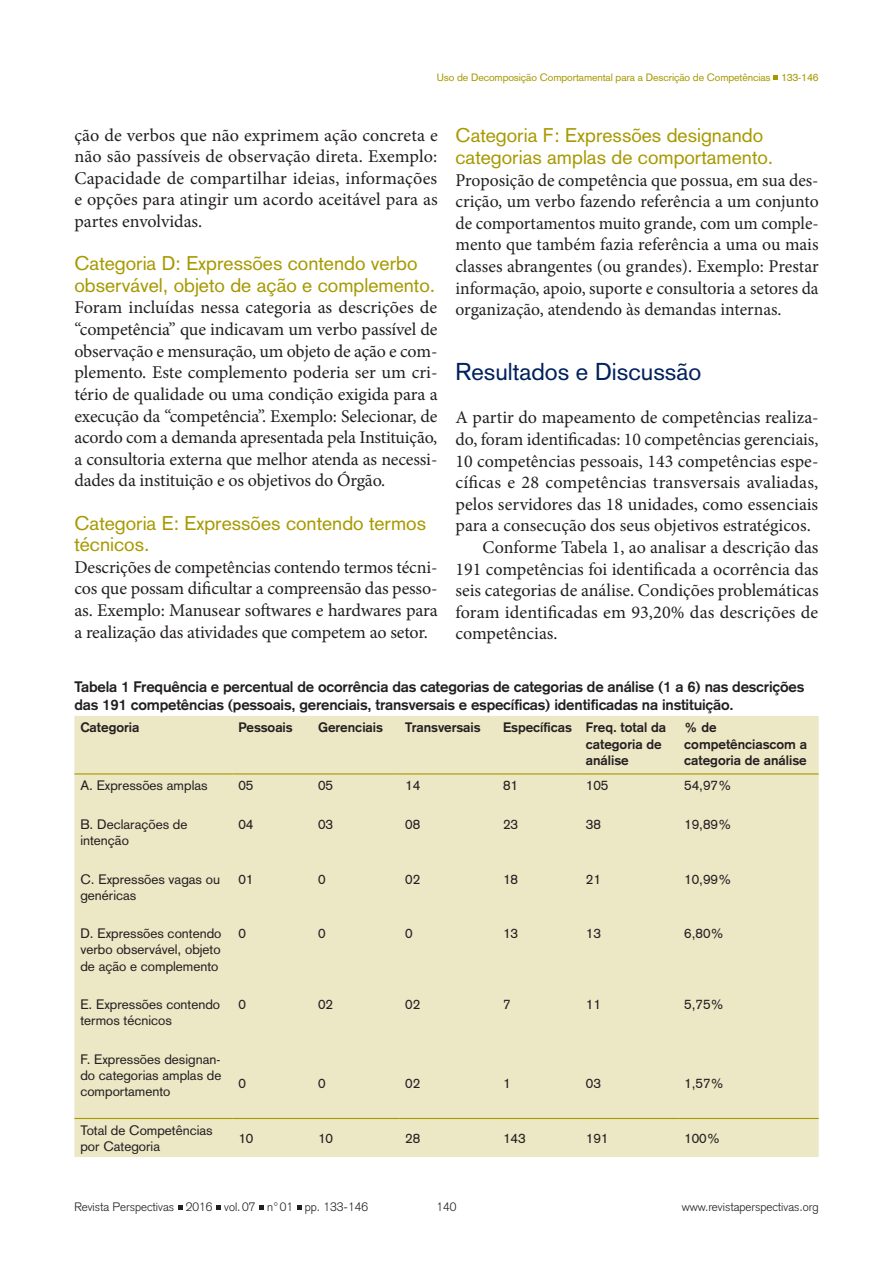
<style>
.page{position:relative;width:893px;height:1263px;background:#fff}
.page>*{position:absolute;margin:0;border:0;box-sizing:border-box;transform-origin:0 0}
.sub-titulo{font:24px "Akzidenz Grotesk";color:#00215d}
.tópico{font:19.5px/21.6px "Akzidenz Grotesk";color:#a79901}
.texto_zero{font:18px/21.6px "Minion Pro";letter-spacing:-.005em;color:#231f20;text-align:justify}
.texto{font:18px/21.6px "Minion Pro";letter-spacing:.005em;color:#231f20;text-align:justify}
.titulo_tabela{font:700 15px/18px "Akzidenz Grotesk";letter-spacing:-.01em;color:#231f20}
.texto_tabela{font:13.5px/16.2px "Akzidenz Grotesk";color:#231f20}
.texto_tabela-2{font:700 13.5px/16.2px "Akzidenz Grotesk";color:#231f20}
.t1{font:300 12px "Akzidenz Grotesk";color:#231f20}
.t2{font:10.5px "Akzidenz Grotesk";letter-spacing:-.01em;color:#a79901}
</style>
<div class="page">
<svg style="left:773px;top:75px;width:5px;height:5px"></svg>
<svg style="left:178px;top:1205px;width:4px;height:5px"></svg>
<svg style="left:216px;top:1205px;width:5px;height:5px"></svg>
<svg style="left:259px;top:1205px;width:5px;height:5px"></svg>
<svg style="left:297px;top:1205px;width:5px;height:5px"></svg>
<div style="left:74px;top:716px;width:745px;height:441px;background:#ece7c5"></div>
<hr style="left:74px;top:773px;width:158px;height:1px;background:#a79901">
<hr style="left:232px;top:773px;width:80px;height:1px;background:#a79901">
<hr style="left:312px;top:773px;width:87px;height:1px;background:#a79901">
<hr style="left:399px;top:773px;width:98px;height:1px;background:#a79901">
<hr style="left:497px;top:773px;width:83px;height:1px;background:#a79901">
<hr style="left:580px;top:773px;width:98px;height:1px;background:#a79901">
<hr style="left:678px;top:773px;width:141px;height:1px;background:#a79901">
<hr style="left:74px;top:1118px;width:158px;height:1px;background:#a79901">
<hr style="left:232px;top:1118px;width:80px;height:1px;background:#a79901">
<hr style="left:312px;top:1118px;width:87px;height:1px;background:#a79901">
<hr style="left:399px;top:1118px;width:98px;height:1px;background:#a79901">
<hr style="left:497px;top:1118px;width:83px;height:1px;background:#a79901">
<hr style="left:580px;top:1118px;width:98px;height:1px;background:#a79901">
<hr style="left:678px;top:1118px;width:141px;height:1px;background:#a79901">
<p class="t2" style="left:437px;top:71px;width:383px">Uso de Decomposição Comportamental para a Descrição de Competências 133-146</p>
<p class="texto_zero" style="left:74px;top:124px;width:365px">ção de verbos que não exprimem ação concreta e não são passíveis de observação direta. Exemplo:<br>Capacidade de compartilhar ideias, informações e opções para atingir um acordo aceitável para as partes envolvidas.</p>
<p class="tópico" style="left:74px;top:253px;width:362px">Categoria D: Expressões contendo verbo observável, objeto de ação e complemento.</p>
<p class="texto_zero" style="left:74px;top:297px;width:365px">Foram incluídas nessa categoria as descrições de “competência” que indicavam um verbo passível de observação e mensuração, um objeto de ação e com&shy;plemento. Este complemento poderia ser um cri&shy;tério de qualidade ou uma condição exigida para a execução da “competência”. Exemplo: Selecionar, de acordo com a demanda apresentada pela Instituição, a consultoria externa que melhor atenda as necessi&shy;dades da instituição e os objetivos do Órgão.</p>
<p class="tópico" style="left:74px;top:512px;width:353px">Categoria E: Expressões contendo termos técnicos.</p>
<p class="texto_zero" style="left:74px;top:556px;width:365px">Descrições de competências contendo termos técni&shy;cos que possam dificultar a compreensão das pesso&shy;as. Exemplo: Manusear softwares e hardwares para a realização das atividades que competem ao setor.</p>
<p class="tópico" style="left:455px;top:125px;width:319px">Categoria F: Expressões designando categorias amplas de comportamento.</p>
<p class="texto_zero" style="left:455px;top:169px;width:365px">Proposição de competência que possua, em sua des&shy;crição, um verbo fazendo referência a um conjunto de comportamentos muito grande, com um comple&shy;mento que também fazia referência a uma ou mais classes abrangentes (ou grandes). Exemplo: Prestar informação, apoio, suporte e consultoria a setores da organização, atendendo às demandas internas.</p>
<p class="sub-titulo" style="left:455px;top:358px;width:247px">Resultados e Discussão</p>
<p class="texto_zero" style="left:455px;top:407px;width:365px">A partir do mapeamento de competências realiza&shy;do, foram identificadas: 10 competências gerenciais, 10 competências pessoais, 143 competências espe&shy;cíficas e 28 competências transversais avaliadas, pelos servidores das 18 unidades, como essenciais para a consecução dos seus objetivos estratégicos.</p>
<p class="texto" style="left:455px;top:536px;width:365px;text-indent:27px">Conforme Tabela 1, ao analisar a descrição das 191 competências foi identificada a ocorrência das seis categorias de análise. Condições problemáticas foram identificadas em 93,20% das descrições de competências.</p>
<p class="titulo_tabela" style="left:74px;top:677px;width:731px">Tabela 1 Frequência e percentual de ocorrência das categorias de categorias de análise (1 a 6) nas descrições das 191 competências (pessoais, gerenciais, transversais e específicas) identificadas na instituição.</p>
<p class="texto_tabela-2" style="left:80px;top:719px;width:61px">Categoria</p>
<p class="texto_tabela-2" style="left:238px;top:719px;width:56px">Pessoais</p>
<p class="texto_tabela-2" style="left:318px;top:719px;width:66px">Gerenciais</p>
<p class="texto_tabela-2" style="left:405px;top:719px;width:77px">Transversais</p>
<p class="texto_tabela-2" style="left:503px;top:719px;width:70px">Específicas</p>
<p class="texto_tabela-2" style="left:586px;top:719px;width:82px">Freq. total da categoria de análise</p>
<p class="texto_tabela-2" style="left:684px;top:719px;width:124px">% de competênciascom a categoria de análise</p>
<p class="texto_tabela" style="left:80px;top:777px;width:129px">A. Expressões amplas</p>
<p class="texto_tabela" style="left:238px;top:777px;width:17px">05</p>
<p class="texto_tabela" style="left:318px;top:777px;width:17px">05</p>
<p class="texto_tabela" style="left:405px;top:777px;width:17px">14</p>
<p class="texto_tabela" style="left:503px;top:777px;width:17px">81</p>
<p class="texto_tabela" style="left:586px;top:777px;width:24px">105</p>
<p class="texto_tabela" style="left:684px;top:777px;width:49px">54,97%</p>
<p class="texto_tabela" style="left:80px;top:816px;width:109px">B. Declarações de intenção</p>
<p class="texto_tabela" style="left:238px;top:816px;width:17px">04</p>
<p class="texto_tabela" style="left:318px;top:816px;width:17px">03</p>
<p class="texto_tabela" style="left:405px;top:816px;width:17px">08</p>
<p class="texto_tabela" style="left:503px;top:816px;width:17px">23</p>
<p class="texto_tabela" style="left:586px;top:816px;width:17px">38</p>
<p class="texto_tabela" style="left:684px;top:816px;width:49px">19,89%</p>
<p class="texto_tabela" style="left:80px;top:871px;width:141px">C. Expressões vagas ou genéricas</p>
<p class="texto_tabela" style="left:238px;top:871px;width:17px">01</p>
<p class="texto_tabela" style="left:318px;top:871px;width:9px">0</p>
<p class="texto_tabela" style="left:405px;top:871px;width:17px">02</p>
<p class="texto_tabela" style="left:503px;top:871px;width:17px">18</p>
<p class="texto_tabela" style="left:586px;top:871px;width:17px">21</p>
<p class="texto_tabela" style="left:684px;top:871px;width:49px">10,99%</p>
<p class="texto_tabela" style="left:80px;top:925px;width:142px;text-align:justify">D. Expressões contendo verbo observável, objeto de ação e complemento</p>
<p class="texto_tabela" style="left:238px;top:925px;width:9px">0</p>
<p class="texto_tabela" style="left:318px;top:925px;width:9px">0</p>
<p class="texto_tabela" style="left:405px;top:925px;width:9px">0</p>
<p class="texto_tabela" style="left:503px;top:925px;width:17px">13</p>
<p class="texto_tabela" style="left:586px;top:925px;width:17px">13</p>
<p class="texto_tabela" style="left:684px;top:925px;width:41px">6,80%</p>
<p class="texto_tabela" style="left:80px;top:996px;width:141px">E. Expressões contendo termos técnicos</p>
<p class="texto_tabela" style="left:238px;top:996px;width:9px">0</p>
<p class="texto_tabela" style="left:318px;top:996px;width:17px">02</p>
<p class="texto_tabela" style="left:405px;top:996px;width:17px">02</p>
<p class="texto_tabela" style="left:503px;top:996px;width:9px">7</p>
<p class="texto_tabela" style="left:586px;top:996px;width:17px">11</p>
<p class="texto_tabela" style="left:684px;top:996px;width:41px">5,75%</p>
<p class="texto_tabela" style="left:80px;top:1051px;width:143px;text-align:justify">F. Expressões designan&shy;do categorias amplas de comportamento</p>
<p class="texto_tabela" style="left:238px;top:1075px;width:9px">0</p>
<p class="texto_tabela" style="left:318px;top:1075px;width:9px">0</p>
<p class="texto_tabela" style="left:405px;top:1075px;width:17px">02</p>
<p class="texto_tabela" style="left:503px;top:1075px;width:9px">1</p>
<p class="texto_tabela" style="left:586px;top:1075px;width:17px">03</p>
<p class="texto_tabela" style="left:684px;top:1075px;width:41px">1,57%</p>
<p class="texto_tabela" style="left:80px;top:1122px;width:134px">Total de Competências por Categoria</p>
<p class="texto_tabela" style="left:238px;top:1130px;width:17px">10</p>
<p class="texto_tabela" style="left:318px;top:1130px;width:17px">10</p>
<p class="texto_tabela" style="left:405px;top:1130px;width:17px">28</p>
<p class="texto_tabela" style="left:503px;top:1130px;width:24px">143</p>
<p class="texto_tabela" style="left:586px;top:1130px;width:24px">191</p>
<p class="texto_tabela" style="left:684px;top:1130px;width:38px">100%</p>
<p class="t1" style="left:74px;top:1200px;width:295px">Revista Perspectivas 2016 vol.07 n°01 pp. 133-146</p>
<p class="t1" style="left:436px;top:1200px;width:22px">140</p>
<p class="t1" style="left:682px;top:1200px;width:138px">www.revistaperspectivas.org</p>
</div>
